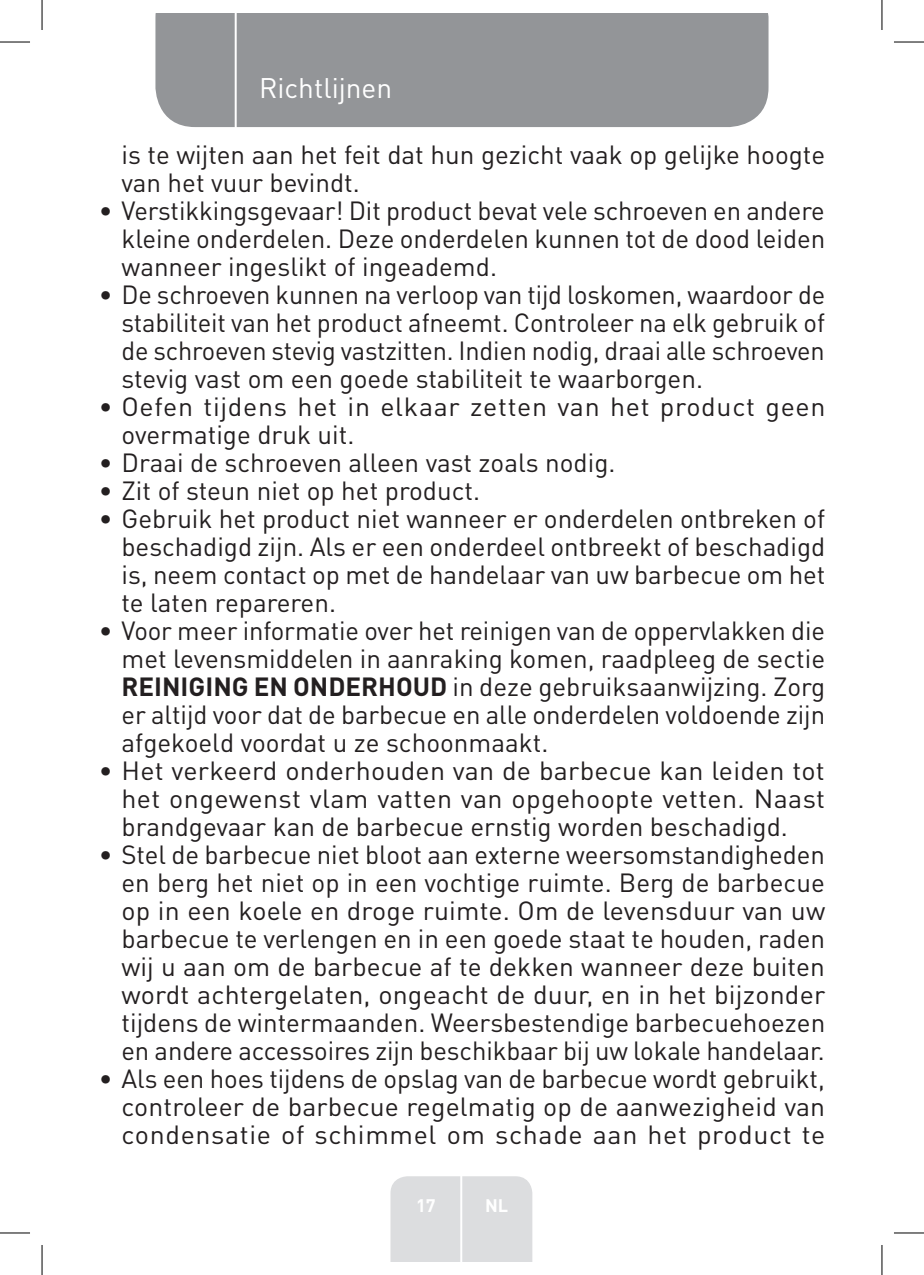
<style>
.page{position:relative;width:924px;height:1275px;background:#fff}
.page>*{position:absolute;margin:0;border:0;box-sizing:border-box;transform-origin:0 0}
.t1{font:28px "DIN Pro";color:#fff}
.t2{font:26px/28px "DIN Pro";color:#231f20;text-align:justify}
.t3{font:26px/28px "DIN Pro";letter-spacing:.025em;color:#231f20}
.t4{font:700 18px "DIN Pro";color:#fff}
.s1{font-weight:700}
</style>
<div class="page">
<div style="left:155px;top:14px;width:613px;height:113px;background:#939598"></div>
<div style="left:390px;top:1176px;width:142px;height:85px;background:#dcdddf"></div>
<hr style="left:460px;top:1153px;width:2px;height:108px;background:#fff">
<hr style="left:234px;top:14px;width:2px;height:116px;background:#fff">
<hr style="left:0;top:42px;width:30px;height:1px;background:#000">
<hr style="left:893px;top:42px;width:30px;height:1px;background:#000">
<hr style="left:0;top:1232px;width:30px;height:1px;background:#000">
<hr style="left:893px;top:1232px;width:30px;height:1px;background:#000">
<hr style="left:42px;top:0;width:1px;height:30px;background:#000">
<hr style="left:42px;top:1245px;width:1px;height:30px;background:#000">
<hr style="left:881px;top:0;width:1px;height:30px;background:#000">
<hr style="left:881px;top:1245px;width:1px;height:30px;background:#000">
<p class="t1" style="left:259px;top:69px;width:134px">Richtlijnen</p>
<p class="t2" style="left:121px;top:139px;width:704px">is te wijten aan het feit dat hun gezicht vaak op gelijke hoogte van het vuur bevindt.</p>
<p class="t2" style="left:121px;top:195px;width:705px;text-indent:-23px">• Verstikkingsgevaar! Dit product bevat vele schroeven en andere kleine onderdelen. Deze onderdelen kunnen tot de dood leiden wanneer ingeslikt of ingeademd.</p>
<p class="t2" style="left:121px;top:279px;width:704px;text-indent:-23px">• De schroeven kunnen na verloop van tijd loskomen, waardoor de stabiliteit van het product afneemt. Controleer na elk gebruik of de schroeven stevig vastzitten. Indien nodig, draai alle schroeven stevig vast om een goede stabiliteit te waarborgen.</p>
<p class="t3" style="left:121px;top:391px;width:705px;text-indent:-23px">• Oefen tijdens het in elkaar zetten van het product geen overmatige druk uit.</p>
<p class="t2" style="left:99px;top:447px;width:518px">• Draai de schroeven alleen vast zoals nodig.</p>
<p class="t2" style="left:99px;top:475px;width:382px">• Zit of steun niet op het product.</p>
<p class="t2" style="left:121px;top:503px;width:705px;text-indent:-23px">• Gebruik het product niet wanneer er onderdelen ontbreken of beschadigd zijn. Als er een onderdeel ontbreekt of beschadigd is, neem contact op met de handelaar van uw barbecue om het te laten repareren.</p>
<p class="t2" style="left:121px;top:615px;width:705px;text-indent:-23px">• Voor meer informatie over het reinigen van de oppervlakken die met levensmiddelen in aanraking komen, raadpleeg de sectie <span class="s1">REINIGING EN ONDERHOUD</span> in deze gebruiksaanwijzing. Zorg er altijd voor dat de barbecue en alle onderdelen voldoende zijn afgekoeld voordat u ze schoonmaakt.</p>
<p class="t2" style="left:121px;top:755px;width:704px;text-indent:-23px">• Het verkeerd onderhouden van de barbecue kan leiden tot het ongewenst vlam vatten van opgehoopte vetten. Naast brandgevaar kan de barbecue ernstig worden beschadigd.</p>
<p class="t2" style="left:121px;top:839px;width:705px;text-indent:-23px">• Stel de barbecue niet bloot aan externe weersomstandigheden en berg het niet op in een vochtige ruimte. Berg de barbecue op in een koele en droge ruimte. Om de levensduur van uw barbecue te verlengen en in een goede staat te houden, raden wij u aan om de barbecue af te dekken wanneer deze buiten wordt achtergelaten, ongeacht de duur, en in het bijzonder tijdens de wintermaanden. Weersbestendige barbecuehoezen en andere accessoires zijn beschikbaar bij uw lokale handelaar.</p>
<p class="t2" style="left:121px;top:1063px;width:705px;text-indent:-23px">• Als een hoes tijdens de opslag van de barbecue wordt gebruikt, controleer de barbecue regelmatig op de aanwezigheid van condensatie of schimmel om schade aan het product te</p>
<p class="t4" style="left:416px;top:1190px;width:21px">17</p>
<p class="t4" style="left:485px;top:1190px;width:25px">NL</p>
</div>
